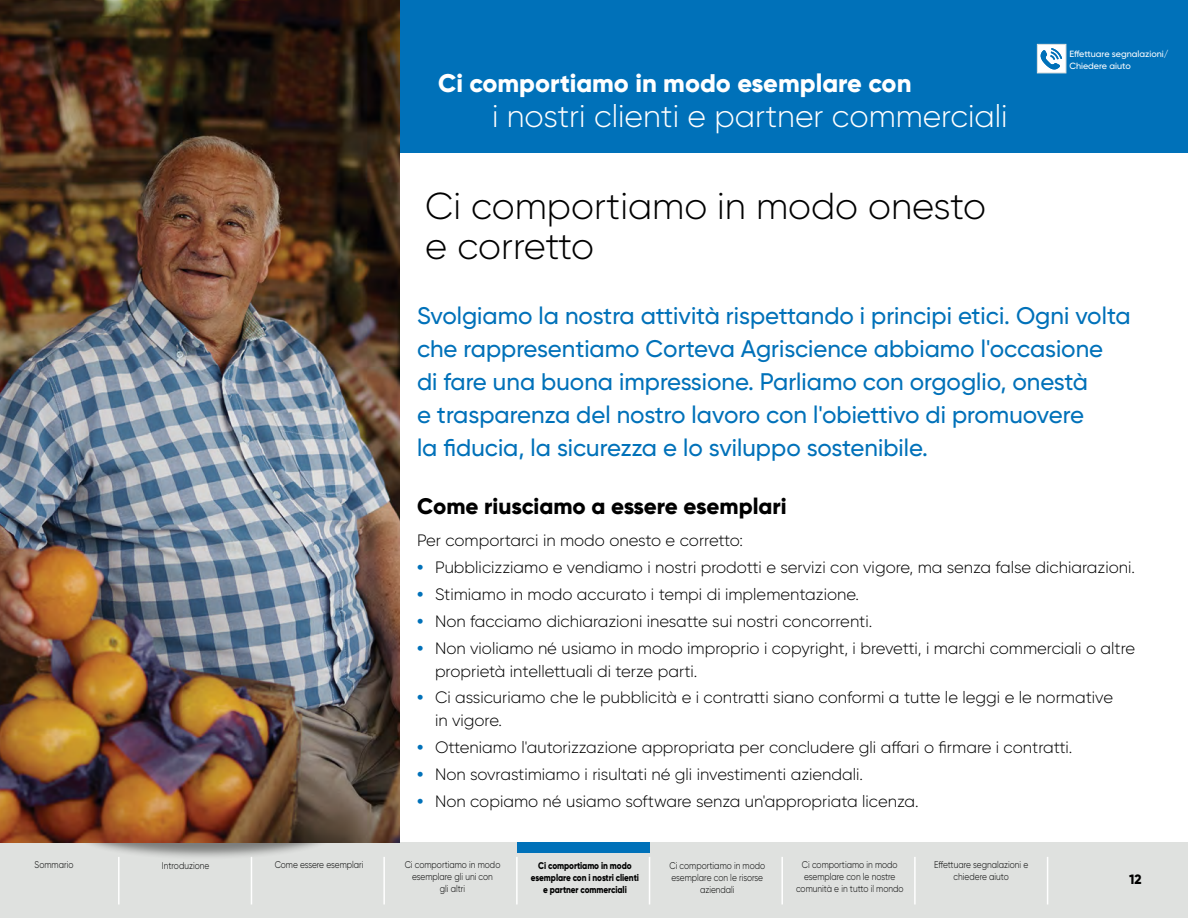
<style>
.page{position:relative;width:1188px;height:918px;background:#fff}
.page>*{position:absolute;margin:0;border:0;box-sizing:border-box;transform-origin:0 0}
.ch_ttl{font:300 37.5px/40.5px "Gilroy";color:#000}
.sec_ttl_2{font:300 31.5px "Gilroy";color:#fff}
.sect_ttl_f{font:800 25.5px "Gilroy";color:#fff}
.op_tx_blue{font:500 24px/33px "Gilroy";color:#0071b9}
.ha{font:800 22.5px "Gilroy";color:#000}
.blue_bullet{font:300 16.5px/22.5px "Gilroy";color:#000}
.tx{font:300 16.5px "Gilroy";color:#000}
.t1{font:800 13.5px "Gilroy";color:#000}
.Nav_bar_reg{font:300 9.75px/12px "Gilroy";color:#000;text-align:center;scale:.85 1}
.Nav_bar_reg-2{font:800 9.75px/12px "Gilroy";letter-spacing:-.01em;color:#000;text-align:center;scale:.85 1}
.t2{font:500 9px "Gilroy";color:#fff}
.s1{font-weight:800;color:#0071b9}
</style>
<div class="page">
<div style="left:0;top:842px;width:1188px;height:76px;background:#dfe1df"></div>
<hr style="left:118px;top:857px;width:2px;height:47px;background:#fff">
<hr style="left:914px;top:857px;width:2px;height:47px;background:#fff">
<hr style="left:781px;top:857px;width:2px;height:47px;background:#fff">
<hr style="left:649px;top:857px;width:1px;height:47px;background:#fff">
<hr style="left:516px;top:857px;width:2px;height:47px;background:#fff">
<hr style="left:383px;top:857px;width:2px;height:47px;background:#fff">
<hr style="left:251px;top:857px;width:1px;height:47px;background:#fff">
<hr style="left:1047px;top:857px;width:1px;height:47px;background:#fff">
<div style="left:0;top:0;width:1188px;height:153px;background:#0071b9"></div>
<div style="left:75px;top:802px;width:260px;height:58px;background:#000;opacity:.45"></div>
<img style="left:0;top:0;width:400px;height:842px">
<div style="left:518px;top:842px;width:132px;height:11px;background:#0071b9"></div>
<div style="left:1037px;top:44px;width:29px;height:29px;background:#fff;border:1px solid #dfe1df"></div>
<svg style="left:1041px;top:48px;width:21px;height:21px"></svg>
<p class="Nav_bar_reg" style="left:35px;top:859px;width:47px">Sommario</p>
<p class="sect_ttl_f" style="left:438px;top:67px;width:475px">Ci comportiamo in modo esemplare con</p>
<p class="sec_ttl_2" style="left:492px;top:97px;width:517px">i nostri clienti e partner commerciali</p>
<p class="ch_ttl" style="left:425px;top:185px;width:562px">Ci comportiamo in modo onesto e corretto</p>
<p class="t2" style="left:1069px;top:48px;width:101px">Effettuare segnalazioni/</p>
<p class="t2" style="left:1069px;top:60px;width:63px">Chiedere aiuto</p>
<p class="op_tx_blue" style="left:417px;top:299px;width:715px">Svolgiamo la nostra attività rispettando i principi etici. Ogni volta che rappresentiamo Corteva Agriscience abbiamo l'occasione<br>di fare una buona impressione. Parliamo con orgoglio, onestà<br>e trasparenza del nostro lavoro con l'obiettivo di promuovere<br>la fiducia, la sicurezza e lo sviluppo sostenibile.</p>
<p class="ha" style="left:417px;top:492px;width:371px">Come riusciamo a essere esemplari</p>
<p class="tx" style="left:417px;top:530px;width:328px">Per comportarci in modo onesto e corretto:</p>
<p class="blue_bullet" style="left:417px;top:556px;width:720px"><span class="s1">•</span> Pubblicizziamo e vendiamo i nostri prodotti e servizi con vigore, ma senza false dichiarazioni.</p>
<p class="blue_bullet" style="left:417px;top:583px;width:444px"><span class="s1">•</span> Stimiamo in modo accurato i tempi di implementazione.</p>
<p class="blue_bullet" style="left:417px;top:610px;width:457px"><span class="s1">•</span> Non facciamo dichiarazioni inesatte sui nostri concorrenti.</p>
<p class="blue_bullet" style="left:435px;top:637px;width:702px;text-indent:-18px"><span class="s1">•</span> Non violiamo né usiamo in modo improprio i copyright, i brevetti, i marchi commerciali o altre proprietà intellettuali di terze parti.</p>
<p class="blue_bullet" style="left:435px;top:686px;width:680px;text-indent:-18px"><span class="s1">•</span> Ci assicuriamo che le pubblicità e i contratti siano conformi a tutte le leggi e le normative in vigore.</p>
<p class="blue_bullet" style="left:417px;top:736px;width:657px"><span class="s1">•</span> Otteniamo l'autorizzazione appropriata per concludere gli affari o firmare i contratti.</p>
<p class="blue_bullet" style="left:417px;top:763px;width:448px"><span class="s1">•</span> Non sovrastimiamo i risultati né gli investimenti aziendali.</p>
<p class="blue_bullet" style="left:417px;top:790px;width:503px"><span class="s1">•</span> Non copiamo né usiamo software senza un'appropriata licenza.</p>
<p class="Nav_bar_reg-2" style="left:294px;top:859px;width:60px">Com ssere</p>
<p class="Nav_bar_reg" style="left:939px;top:859px;width:5px">f</p>
<p class="Nav_bar_reg" style="left:610px;top:871px;width:12px;text-align:left;text-indent:-20px">i str<br>r i</p>
<p class="t1" style="left:1129px;top:871px;width:14px">12</p>
<p class="Nav_bar_reg" style="left:162px;top:859px;width:57px">Introduzione</p>
<p class="Nav_bar_reg" style="left:275px;top:859px;width:106px">Come essere esemplari</p>
<p class="Nav_bar_reg" style="left:405px;top:859px;width:114px">Ci comportiamo in modo esemplare gli uni con<br>gli altri</p>
<p class="Nav_bar_reg" style="left:934px;top:859px;width:112px">Effettuare segnalazioni e chiedere aiuto</p>
<p class="Nav_bar_reg-2" style="left:531px;top:859px;width:129px">Ci comportiamo in modo esemplare con i nostri clienti e partner commerciali</p>
<p class="Nav_bar_reg" style="left:670px;top:859px;width:114px">Ci comportiamo in modo esemplare con le risorse aziendali</p>
<p class="Nav_bar_reg" style="left:796px;top:859px;width:128px">Ci comportiamo in modo esemplare con le nostre comunità e in tutto il mondo</p>
</div>
